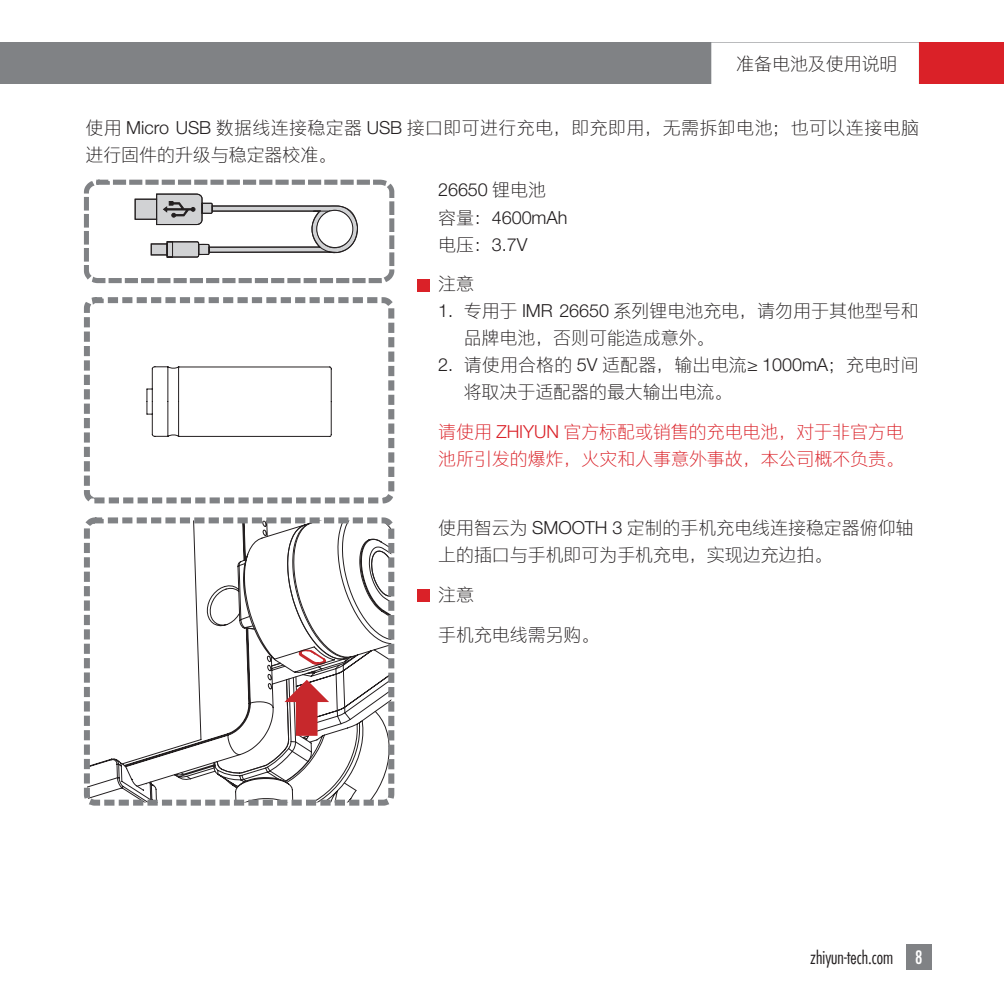
<style>
.page{position:relative;width:1004px;height:1004px;background:#fff}
.page>*{position:absolute;margin:0;border:0;box-sizing:border-box;transform-origin:0 0}
.正文无段前段后{font:18px/27px "M Ying Hei PRC W3";letter-spacing:-.005em;color:#231f20}
.正文无段前段后-2{font:18px/27px "M Ying Hei PRC W3";letter-spacing:.02em;color:#231f20}
.段落前1毫米{font:18px/27px "M Ying Hei PRC W3";letter-spacing:-.005em;color:#231f20}
.段落前1毫米-2{font:18px/27px "M Ying Hei PRC W3";letter-spacing:-.005em;color:#da2128}
.t1{font:300 condensed 18px "Futura LT";color:#231f20}
.页码{font:18px "M Ying Hei PRC W3";letter-spacing:-.005em;color:#231f20}
.s1{font-weight:400;color:#fff}
</style>
<div class="page">
<div style="left:918px;top:43px;width:85px;height:41px;background:#da2128"></div>
<div style="left:906px;top:944px;width:25px;height:25px;background:#808285"></div>
<div style="left:0;top:43px;width:918px;height:41px;background:#808285"></div>
<div style="left:711px;top:43px;width:207px;height:41px;background:#fff"></div>
<svg style="left:84px;top:179px;width:311px;height:105px"></svg>
<div style="left:317px;top:210px;width:36px;height:37px;background:#fff;border-radius:50%"></div>
<div style="left:316px;top:210px;width:37px;height:38px;border:1px solid #231f20;border-radius:50%"></div>
<div style="left:417px;top:279px;width:12px;height:13px;background:#da2128"></div>
<div style="left:417px;top:588px;width:12px;height:13px;background:#da2128"></div>
<svg style="left:84px;top:297px;width:311px;height:207px"></svg>
<div style="left:232px;top:365px;width:14px;height:13px;border:1px solid #fff;border-radius:2px"></div>
<svg style="left:146px;top:366px;width:186px;height:71px"></svg>
<svg style="left:84px;top:517px;width:311px;height:289px"></svg>
<svg style="left:273px;top:648px;width:58px;height:88px"></svg>
<p class="页码" style="left:736px;top:52px;width:163px">准备电池及使用说明</p>
<p class="正文无段前段后-2" style="left:85px;top:114px;width:835px">使用 Micro USB 数据线连接稳定器 USB 接口即可进行充电，即充即用，无需拆卸电池；也可以连接电脑进行固件的升级与稳定器校准。</p>
<p class="正文无段前段后" style="left:438px;top:176px;width:109px">26650 锂电池</p>
<p class="正文无段前段后" style="left:438px;top:203px;width:131px">容量：4600mAh</p>
<p class="正文无段前段后" style="left:438px;top:230px;width:91px">电压：3.7V</p>
<p class="段落前1毫米" style="left:438px;top:270px;width:37px">注意</p>
<p class="正文无段前段后" style="left:463px;top:297px;width:456px;text-indent:-26px">1. 专用于 IMR 26650 系列锂电池充电，请勿用于其他型号和品牌电池，否则可能造成意外。</p>
<p class="正文无段前段后" style="left:463px;top:351px;width:456px;text-indent:-26px">2. 请使用合格的 5V 适配器，输出电流≥ 1000mA；充电时间将取决于适配器的最大输出电流。</p>
<p class="段落前1毫米-2" style="left:438px;top:418px;width:467px">请使用 ZHIYUN 官方标配或销售的充电电池，对于非官方电池所引发的爆炸，火灾和人事意外事故，本公司概不负责。</p>
<p class="段落前1毫米" style="left:438px;top:514px;width:477px">使用智云为 SMOOTH 3 定制的手机充电线连接稳定器俯仰轴上的插口与手机即可为手机充电，实现边充边拍。</p>
<p class="段落前1毫米" style="left:438px;top:581px;width:37px">注意</p>
<p class="段落前1毫米" style="left:438px;top:621px;width:163px">手机充电线需另购。</p>
<p class="t1" style="left:810px;top:946px;width:114px">zhiyun-tech.com <span class="s1">8</span></p>
</div>
